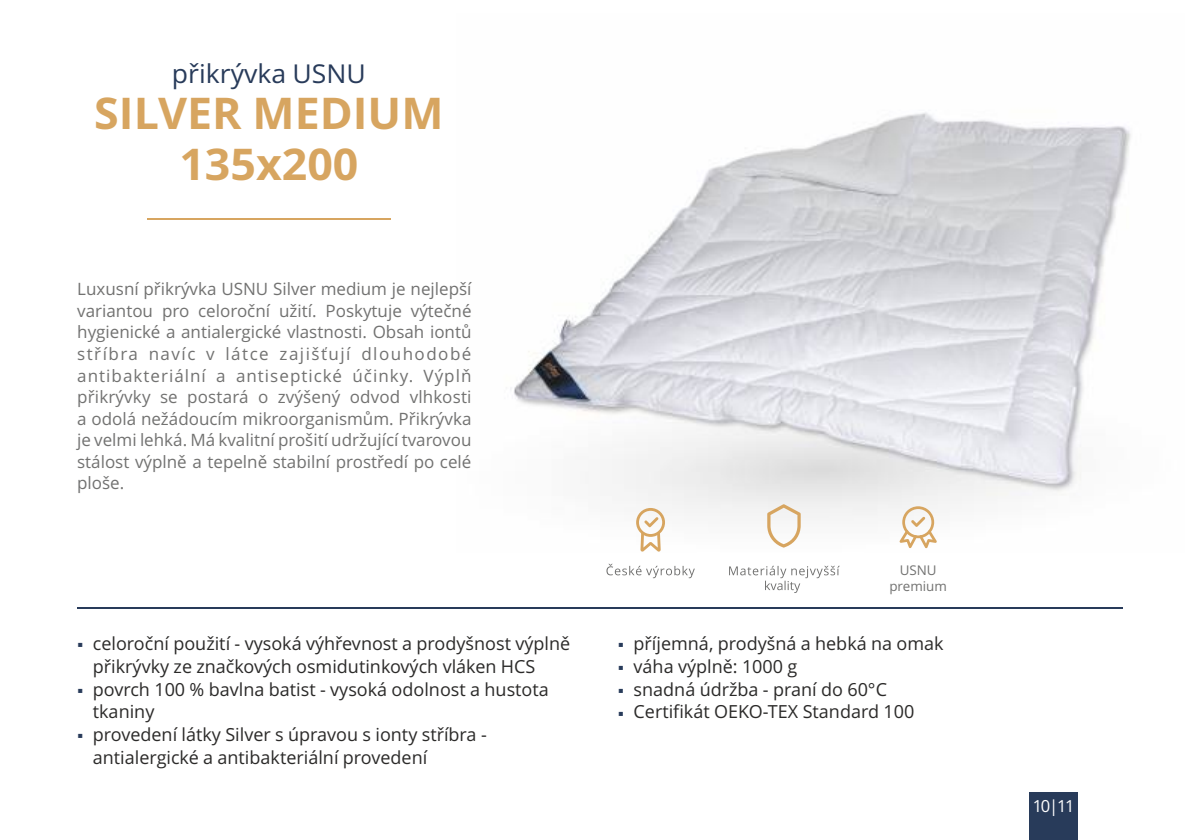
<style>
.page{position:relative;width:1191px;height:840px;background:#fff}
.page>*{position:absolute;margin:0;border:0;box-sizing:border-box;transform-origin:0 0}
.t1{font:700 43.6px/50.6px "Open Sans";color:#d7a560;text-align:center}
.t2{font:26px "Open Sans";color:#283b5a}
.t3{font:18px/22.8px "Open Sans";color:#2b2a29}
.t4{font:17px/21.6px "Open Sans";color:#727271;text-align:justify}
.t5{font:16.6px "Open Sans";color:#fefefe}
.t6{font:13.4px/15.6px "Open Sans";color:#727271;text-align:center}
.s1{color:#283b5a}
</style>
<div class="page">
<img style="left:514px;top:112px;width:617px;height:440px">
<hr style="left:147px;top:218px;width:244px;height:2px;background:#d7a560">
<hr style="left:77px;top:606px;width:1045px;height:2px;background:#283b5a">
<div style="left:1029px;top:792px;width:49px;height:47px;background:#283b5a"></div>
<svg style="left:729px;top:565px;width:110px;height:27px"></svg>
<svg style="left:767px;top:504px;width:33px;height:43px"></svg>
<svg style="left:606px;top:563px;width:89px;height:15px"></svg>
<svg style="left:636px;top:507px;width:29px;height:44px"></svg>
<svg style="left:899px;top:506px;width:38px;height:42px"></svg>
<h2 class="t2" style="left:172px;top:63px;width:195px">přikrývka USNU</h2>
<h1 class="t1" style="left:94px;top:92px;width:351px">SILVER MEDIUM<br>135x200</h1>
<p class="t4" style="left:77px;top:280px;width:396px">Luxusní přikrývka USNU Silver medium je nejlepší variantou pro celoroční užití. Poskytuje výtečné hygienické a antialergické vlastnosti. Obsah iontů stříbra navíc v látce zajišťují dlouhodobé antibakteriální a antiseptické účinky. Výplň přikrývky se postará o zvýšený odvod vlhkosti a odolá nežádoucím mikroorganismům. Přikrývka je velmi lehká. Má kvalitní prošití udržující tvarovou stálost výplně a tepelně stabilní prostředí po celé ploše.</p>
<p class="t3" style="left:93px;top:633px;width:479px;text-indent:-16px"><span class="s1">▪</span> celoroční použití - vysoká výhřevnost a prodyšnost výplně přikrývky ze značkových osmidutinkových vláken HCS</p>
<p class="t3" style="left:93px;top:679px;width:457px;text-indent:-16px"><span class="s1">▪</span> povrch 100 % bavlna batist - vysoká odolnost a hustota tkaniny</p>
<p class="t3" style="left:93px;top:724px;width:395px;text-indent:-16px"><span class="s1">▪</span> provedení látky Silver s úpravou s ionty stříbra - antialergické a antibakteriální provedení</p>
<p class="t6" style="left:889px;top:563px;width:59px">USNU premium</p>
<p class="t3" style="left:618px;top:633px;width:327px"><span class="s1">▪</span> příjemná, prodyšná a hebká na omak</p>
<p class="t3" style="left:618px;top:656px;width:181px"><span class="s1">▪</span> váha výplně: 1000 g</p>
<p class="t3" style="left:618px;top:679px;width:270px"><span class="s1">▪</span> snadná údržba - praní do 60°C</p>
<p class="t3" style="left:618px;top:702px;width:298px"><span class="s1">▪</span> Certifikát OEKO-TEX Standard 100</p>
<p class="t5" style="left:1032px;top:798px;width:44px">10|11</p>
</div>
